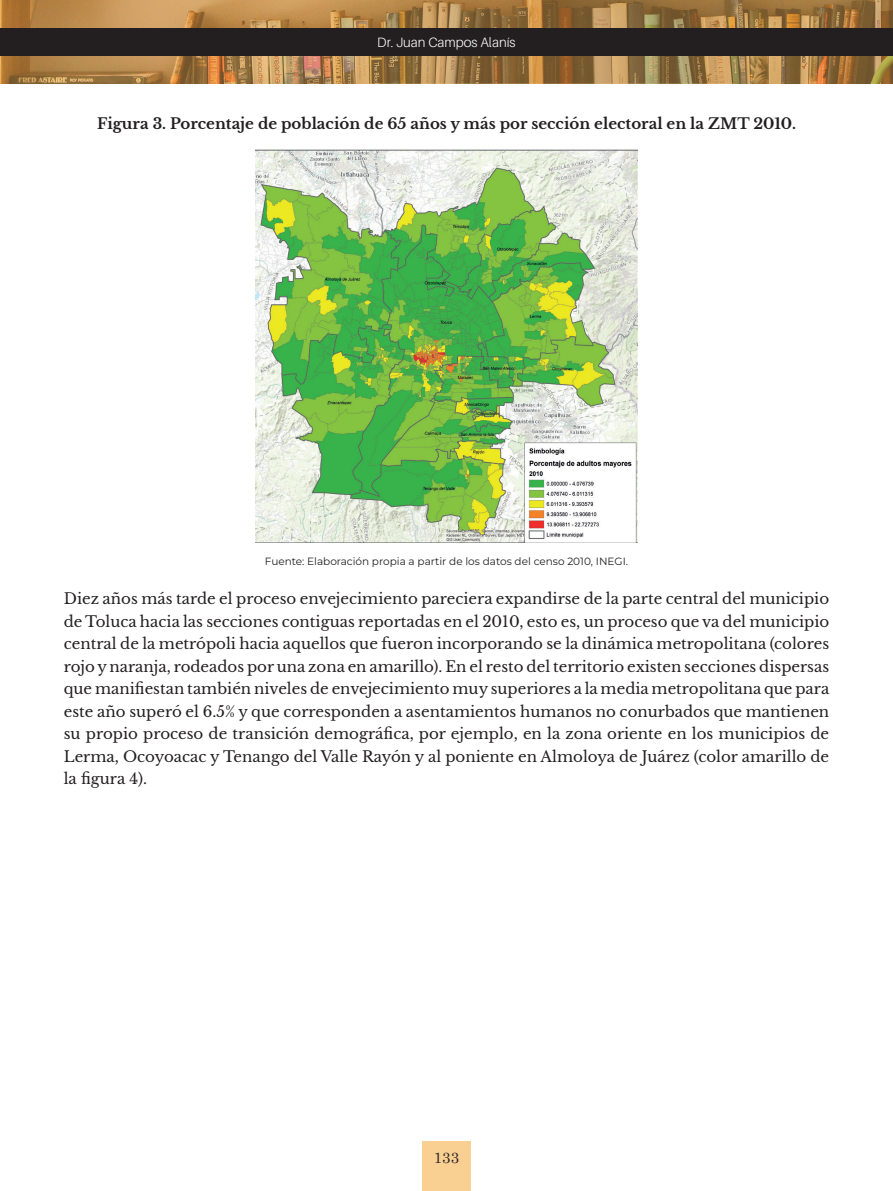
<style>
.page{position:relative;width:893px;height:1191px;background:#fff}
.page>*{position:absolute;margin:0;border:0;box-sizing:border-box;transform-origin:0 0}
.t1{font:15px/22.5px "Libre Baskerville";color:#231f20;text-align:justify}
.t2{font:700 15px "Libre Baskerville";color:#231f20}
.t3{font:15px "Century Schoolbook";color:#231f20}
.t4{font:300 13.5px "Aileron";color:#fff}
.t5{font:10.5px "Montserrat";color:#231f20}
</style>
<div class="page">
<div style="left:422px;top:1141px;width:49px;height:50px;background:#f9cf92"></div>
<img style="left:0;top:0;width:893px;height:84px">
<div style="left:0;top:28px;width:893px;height:28px;background:#231f20"></div>
<img style="left:255px;top:149px;width:383px;height:393px">
<p class="t4" style="left:377px;top:35px;width:140px">Dr. Juan Campos Alanís</p>
<p class="t2" style="left:97px;top:115px;width:700px">Figura 3. Porcentaje de población de 65 años y más por sección electoral en la ZMT 2010.</p>
<p class="t5" style="left:265px;top:554px;width:365px">Fuente: Elaboración propia a partir de los datos del censo 2010, INEGI.</p>
<p class="t1" style="left:64px;top:587px;width:767px">Diez años más tarde el proceso envejecimiento pareciera expandirse de la parte central del municipio de Toluca hacia las secciones contiguas reportadas en el 2010, esto es, un proceso que va del municipio central de la metrópoli hacia aquellos que fueron incorporando se la dinámica metropolitana (colores rojo y naranja, rodeados por una zona en amarillo). En el resto del territorio existen secciones dispersas que manifiestan también niveles de envejecimiento muy superiores a la media metropolitana que para este año superó el 6.5% y que corresponden a asentamientos humanos no conurbados que mantienen su propio proceso de transición demográfica, por ejemplo, en la zona oriente en los municipios de Lerma, Ocoyoacac y Tenango del Valle Rayón y al poniente en Almoloya de Juárez (color amarillo de la figura 4).</p>
<p class="t3" style="left:434px;top:1144px;width:27px">133</p>
</div>
